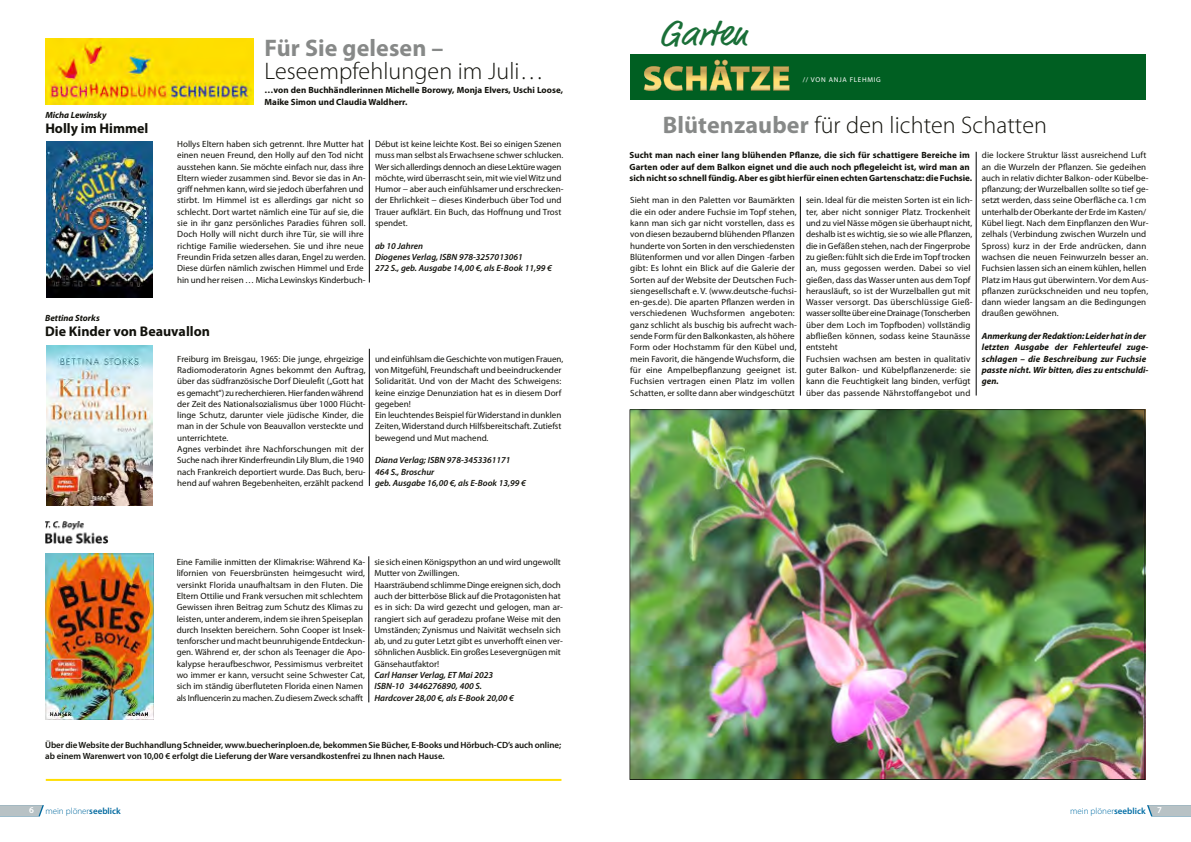
<style>
.page{position:relative;width:1191px;height:842px;background:#fff}
.page>*{position:absolute;margin:0;border:0;box-sizing:border-box;transform-origin:0 0}
.t1{font:36.7px "Market OT";color:#1a6f38}
.t2{font:300 24px "Myriad Pro";letter-spacing:.005em;color:#12120c}
.t3{font:700 24px "Myriad Pro";letter-spacing:.005em;color:#878988}
.t4{font:700 14px "Myriad Pro";color:#12120c}
.t5{font:9px/11.3px "Myriad Pro";color:#12120c}
.t6{font:700 9px/11.3px "Myriad Pro";letter-spacing:.005em;color:#12120c}
.t7{font:italic 600 9px/11.3px "Myriad Pro";color:#12120c}
.t8{font:600 9px/11.3px "Myriad Pro";letter-spacing:-.005em;color:#12120c}
.t9{font:italic 700 9px/11.3px "Myriad Pro";letter-spacing:.005em;color:#12120c}
.t10{font:300 9px "Myriad Pro";color:#00699f}
.t11{font:300 9px "Myriad Pro";color:#006da5}
.t12{font:600 9px "Myriad Pro";color:#fff}
.t13{font:7px "Myriad Pro";letter-spacing:.1em;color:#fff}
.s1{font-weight:700;color:#878988}
.s2{font-weight:600}
</style>
<div class="page">
<svg style="left:0;top:805px;width:44px;height:11px"></svg>
<svg style="left:1147px;top:805px;width:44px;height:11px"></svg>
<img style="left:45px;top:521px;width:63px;height:22px">
<hr style="left:368px;top:556px;width:1px;height:146px;background:#000">
<hr style="left:369px;top:140px;width:1px;height:143px;background:#000">
<hr style="left:369px;top:349px;width:1px;height:137px;background:#000">
<hr style="left:46px;top:779px;width:515px;height:2px;background:#ffde00">
<img style="left:45px;top:39px;width:208px;height:65px">
<div style="left:630px;top:55px;width:515px;height:45px;background:#005f22"></div>
<svg style="left:644px;top:60px;width:145px;height:31px"></svg>
<hr style="left:800px;top:196px;width:1px;height:200px;background:#000">
<hr style="left:976px;top:152px;width:1px;height:244px;background:#000">
<img style="left:629px;top:409px;width:516px;height:371px">
<img style="left:46px;top:142px;width:106px;height:155px">
<img style="left:46px;top:345px;width:106px;height:160px">
<img style="left:45px;top:553px;width:108px;height:166px">
<p class="t9" style="left:45px;top:110px;width:63px">Micha Lewinsky</p>
<h3 class="t4" style="left:45px;top:123px;width:105px">Holly im Himmel</h3>
<h2 class="t3" style="left:264px;top:38px;width:180px">Für Sie gelesen –</h2>
<h2 class="t2" style="left:264px;top:61px;width:280px">Leseempfehlungen im Juli…</h2>
<p class="t6" style="left:264px;top:85px;width:300px">…von den Buchhändlerinnen Michelle Borowy, Monja Elvers, Uschi Loose,<br>Maike Simon und Claudia Waldherr.</p>
<p class="t5" style="left:177px;top:139px;width:190px">Hollys Eltern haben sich getrennt. Ihre Mutter hat einen neuen Freund, den Holly auf den Tod nicht ausstehen kann. Sie möchte einfach nur, dass ihre Eltern wieder zusammen sind. Bevor sie das in An&shy;griff nehmen kann, wird sie jedoch überfahren und stirbt. Im Himmel ist es allerdings gar nicht so schlecht. Dort wartet nämlich eine Tür auf sie, die sie in ihr ganz persönliches Paradies führen soll.<br>Doch Holly will nicht durch ihre Tür, sie will ihre richtige Familie wiedersehen. Sie und ihre neue Freundin Frida setzen alles daran, Engel zu werden.<br>Diese dürfen nämlich zwischen Himmel und Erde hin und her reisen … Micha Lewinskys Kinderbuch-</p>
<p class="t5" style="left:375px;top:139px;width:190px">Début ist keine leichte Kost. Bei so einigen Szenen muss man selbst als Erwachsene schwer schlucken.<br>Wer sich allerdings dennoch an diese Lektüre wagen möchte, wird überrascht sein, mit wie viel Witz und Humor − aber auch einfühlsamer und erschrecken&shy;der Ehrlichkeit − dieses Kinderbuch über Tod und Trauer aufklärt. Ein Buch, das Hoffnung und Trost spendet.</p>
<p class="t7" style="left:375px;top:241px;width:178px">ab 10 Jahren<br>Diogenes Verlag, ISBN 978-3257013061<br>272 S., geb. Ausgabe 14,00 €, als E-Book 11,99 €</p>
<p class="t9" style="left:45px;top:314px;width:56px">Bettina Storks</p>
<h3 class="t4" style="left:45px;top:326px;width:166px">Die Kinder von Beauvallon</h3>
<p class="t5" style="left:177px;top:354px;width:190px">Freiburg im Breisgau, 1965: Die junge, ehrgeizige Radiomoderatorin Agnes bekommt den Auftrag, über das südfranzösische Dorf Dieulefit („Gott hat es gemacht“) zu recherchieren. Hier fanden während der Zeit des Nationalsozialismus über 1000 Flücht&shy;linge Schutz, darunter viele jüdische Kinder, die man in der Schule von Beauvallon versteckte und unterrichtete.<br>Agnes verbindet ihre Nachforschungen mit der Suche nach ihrer Kinderfreundin Lily Blum, die 1940 nach Frankreich deportiert wurde. Das Buch, beru&shy;hend auf wahren Begebenheiten, erzählt packend</p>
<p class="t5" style="left:375px;top:354px;width:190px">und einfühlsam die Geschichte von mutigen Frauen, von Mitgefühl, Freundschaft und beeindruckender Solidarität. Und von der Macht des Schweigens: keine einzige Denunziation hat es in diesem Dorf gegeben!<br>Ein leuchtendes Beispiel für Widerstand in dunklen Zeiten, Widerstand durch Hilfsbereitschaft. Zutiefst bewegend und Mut machend.</p>
<p class="t7" style="left:375px;top:455px;width:152px">Diana Verlag; ISBN 978-3453361171<br>464 S., Broschur<br>geb. Ausgabe 16,00 €, als E-Book 13,99 €</p>
<p class="t5" style="left:177px;top:557px;width:190px">Eine Familie inmitten der Klimakrise: Während Ka&shy;lifornien von Feuersbrünsten heimgesucht wird, versinkt Florida unaufhaltsam in den Fluten. Die Eltern Ottilie und Frank versuchen mit schlechtem Gewissen ihren Beitrag zum Schutz des Klimas zu leisten, unter anderem, indem sie ihren Speiseplan durch Insekten bereichern. Sohn Cooper ist Insek&shy;tenforscher und macht beunruhigende Entdeckun&shy;gen. Während er, der schon als Teenager die Apo&shy;kalypse heraufbeschwor, Pessimismus verbreitet wo immer er kann, versucht seine Schwester Cat, sich im ständig überfluteten Florida einen Namen als Influencerin zu machen. Zu diesem Zweck schafft</p>
<p class="t5" style="left:374px;top:557px;width:190px">sie sich einen Königspython an und wird ungewollt Mutter von Zwillingen.<br>Haarsträubend schlimme Dinge ereignen sich, doch auch der bitterböse Blick auf die Protagonisten hat es in sich: Da wird gezecht und gelogen, man ar&shy;rangiert sich auf geradezu profane Weise mit den Umständen; Zynismus und Naivität wechseln sich ab, und zu guter Letzt gibt es unverhofft einen ver&shy;söhnlichen Ausblick. Ein großes Lesevergnügen mit Gänsehautfaktor!</p>
<p class="t7" style="left:374px;top:670px;width:141px">Carl Hanser Verlag, ET Mai 2023<br>ISBN-10 3446276890, 400 S.<br>Hardcover 28,00 €, als E-Book 20,00 €</p>
<p class="t8" style="left:45px;top:740px;width:517px">Über die Website der Buchhandlung Schneider, www.buecherinploen.de, bekommen Sie Bücher, E-Books und Hörbuch-CD’s auch online; ab einem Warenwert von 10,00 € erfolgt die Lieferung der Ware versandkostenfrei zu Ihnen nach Hause.</p>
<h1 class="t1" style="left:659px;top:16px;width:90px">Garten</h1>
<p class="t13" style="left:802px;top:76px;width:80px">// VON ANJA FLEHMIG</p>
<h2 class="t2" style="left:663px;top:115px;width:386px"><span class="s1">Blütenzauber</span> für den lichten Schatten</h2>
<p class="t6" style="left:629px;top:150px;width:344px">Sucht man nach einer lang blühenden Pflanze, die sich für schattigere Bereiche im<br>Garten oder auf dem Balkon eignet und die auch noch pflegeleicht ist, wird man an sich nicht so schnell fündig. Aber es gibt hierfür einen echten Gartenschatz: die Fuchsie.</p>
<p class="t5" style="left:630px;top:196px;width:168px">Sieht man in den Paletten vor Baumärkten die ein oder andere Fuchsie im Topf stehen, kann man sich gar nicht vorstellen, dass es von diesen bezaubernd blühenden Pflanzen hunderte von Sorten in den verschiedensten Blütenformen und vor allen Dingen -farben gibt: Es lohnt ein Blick auf die Galerie der Sorten auf der Website der Deutschen Fuch&shy;siengesellschaft e. V. (www.deutsche-fuchsi&shy;en-ges.de). Die aparten Pflanzen werden in verschiedenen Wuchsformen angeboten: ganz schlicht als buschig bis aufrecht wach&shy;sende Form für den Balkonkasten, als höhere Form oder Hochstamm für den Kübel und, mein Favorit, die hängende Wuchsform, die für eine Ampelbepflanzung geeignet ist.<br>Fuchsien vertragen einen Platz im vollen Schatten, er sollte dann aber windgeschützt</p>
<p class="t5" style="left:806px;top:195px;width:168px">sein. Ideal für die meisten Sorten ist ein lich&shy;ter, aber nicht sonniger Platz. Trockenheit und zu viel Nässe mögen sie überhaupt nicht, deshalb ist es wichtig, sie so wie alle Pflanzen, die in Gefäßen stehen, nach der Fingerprobe zu gießen: fühlt sich die Erde im Topf trocken an, muss gegossen werden. Dabei so viel gießen, dass das Wasser unten aus dem Topf herausläuft, so ist der Wurzelballen gut mit Wasser versorgt. Das überschlüssige Gieß&shy;wasser sollte über eine Drainage (Tonscherben über dem Loch im Topfboden) vollständig abfließen können, sodass keine Staunässe entsteht<br>Fuchsien wachsen am besten in qualitativ guter Balkon- und Kübelpflanzenerde: sie kann die Feuchtigkeit lang binden, verfügt über das passende Nährstoffangebot und</p>
<p class="t5" style="left:981px;top:150px;width:168px">die lockere Struktur lässt ausreichend Luft an die Wurzeln der Pflanzen. Sie gedeihen auch in relativ dichter Balkon- oder Kübelbe&shy;pflanzung; der Wurzelballen sollte so tief ge&shy;setzt werden, dass seine Oberfläche ca. 1 cm unterhalb der Oberkante der Erde im Kasten/ Kübel liegt. Nach dem Einpflanzen den Wur&shy;zelhals (Verbindung zwischen Wurzeln und Spross) kurz in der Erde andrücken, dann wachsen die neuen Feinwurzeln besser an.<br>Fuchsien lassen sich an einem kühlen, hellen Platz im Haus gut überwintern. Vor dem Aus&shy;pflanzen zurückschneiden und neu topfen, dann wieder langsam an die Bedingungen draußen gewöhnen.</p>
<p class="t9" style="left:981px;top:331px;width:168px">Anmerkung der Redaktion: Leider hat in der letzten Ausgabe der Fehlerteufel zuge&shy;schlagen – die Beschreibung zur Fuchsie passte nicht. Wir bitten, dies zu entschuldi&shy;gen.</p>
<p class="t12" style="left:29px;top:807px;width:6px">6</p>
<p class="t10" style="left:45px;top:807px;width:77px">mein plöner<span class="s2">seeblick</span></p>
<p class="t11" style="left:1070px;top:807px;width:77px">mein plöner<span class="s2">seeblick</span></p>
<p class="t12" style="left:1157px;top:807px;width:6px">7</p>
</div>
